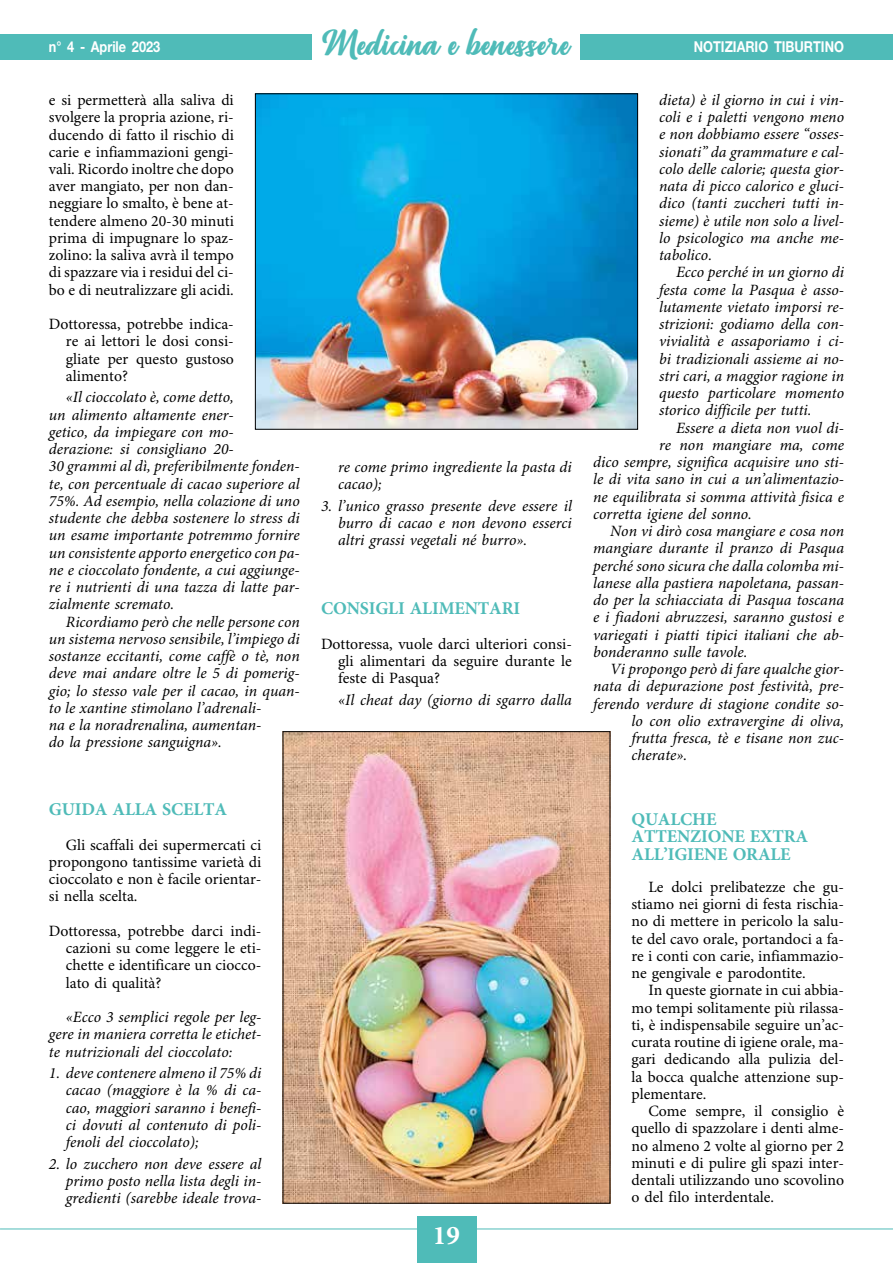
<style>
.page{position:relative;width:893px;height:1263px;background:#fff}
.page>*{position:absolute;margin:0;border:0;box-sizing:border-box;transform-origin:0 0}
.t1{font:36px "Richardine";letter-spacing:.01em;color:#4fbbb8}
.t2{font:700 27px "Minion Pro";color:#fff}
.t3{font:700 18px/17.2px "Minion Pro";letter-spacing:-.01em;color:#4fbbb8}
.t4{font:italic 15.75px/17.2px "Minion Pro";color:#000;text-align:justify}
.t5{font:15.75px/17.2px "Minion Pro";color:#000;text-align:justify}
.t6{font:700 15px "Helvetica Neue LT Std";color:#fff;scale:.85 1}
</style>
<div class="page">
<hr style="left:0;top:1228px;width:893px;height:1px;background:#4fbbb8">
<div style="left:0;top:34px;width:893px;height:26px;background:#4fbbb8"></div>
<div style="left:417px;top:1216px;width:59px;height:47px;background:#4fbbb8"></div>
<div style="left:313px;top:0;width:267px;height:68px;background:#fff"></div>
<img style="left:257px;top:96px;width:379px;height:331px">
<div style="left:255px;top:94px;width:383px;height:335px;border:1px solid #000"></div>
<img style="left:285px;top:733px;width:323px;height:468px">
<h1 class="t1" style="left:322px;top:22px;width:250px">Medicina e benessere</h1>
<p class="t6" style="left:49px;top:38px;width:133px">n° 4 - Aprile 2023</p>
<p class="t6" style="left:694px;top:38px;width:178px">NOTIZIARIO TIBURTINO</p>
<p class="t5" style="left:49px;top:92px;width:186px">e si permetterà alla saliva di svolgere la propria azione, ri&shy;ducendo di fatto il rischio di carie e infiammazioni gengi&shy;vali. Ricordo inoltre che dopo aver mangiato, per non dan&shy;neggiare lo smalto, è bene at&shy;tendere almeno 20-30 minuti prima di impugnare lo spaz&shy;zolino: la saliva avrà il tempo di spazzare via i residui del ci&shy;bo e di neutralizzare gli acidi.</p>
<p class="t5" style="left:66px;top:316px;width:169px;text-indent:-17px">Dottoressa, potrebbe indica&shy;re ai lettori le dosi consi&shy;gliate per questo gustoso alimento?</p>
<p class="t4" style="left:49px;top:389px;width:252px;text-align:left;text-indent:17px">«Il cioccolato è, come detto,<br>un alimento altamente ener-<br>getico, da impiegare con mo&shy;derazione: si consigliano 20-<br>30 grammi al dì, preferibilmente fonden&shy;te, con percentuale di cacao superiore al 75%. Ad esempio, nella colazione di uno studente che debba sostenere lo stress di un esame importante potremmo fornire un consistente apporto energetico con pa&shy;ne e cioccolato fondente, a cui aggiunge&shy;re i nutrienti di una tazza di latte par&shy;zialmente scremato.</p>
<p class="t4" style="left:49px;top:614px;width:252px;text-align:left;text-indent:17px">Ricordiamo però che nelle persone con un sistema nervoso sensibile, l’impiego di sostanze eccitanti, come caffè o tè, non deve mai andare oltre le 5 di pomerig&shy;gio; lo stesso vale per il cacao, in quan&shy;to le xantine stimolano l’adrenali-<br>na e la noradrenalina, aumentan-<br>do la pressione sanguigna».</p>
<p class="t3" style="left:49px;top:801px;width:180px">GUIDA ALLA SCELTA</p>
<p class="t5" style="left:49px;top:836px;width:214px;text-indent:17px">Gli scaffali dei supermercati ci propongono tantissime varietà di cioccolato e non è facile orientar&shy;si nella scelta.</p>
<p class="t5" style="left:66px;top:923px;width:197px;text-indent:-17px">Dottoressa, potrebbe darci indi&shy;cazioni su come leggere le eti&shy;chette e identificare un ciocco&shy;lato di qualità?</p>
<p class="t4" style="left:49px;top:1009px;width:214px;text-indent:17px">«Ecco 3 semplici regole per leg&shy;gere in maniera corretta le etichet&shy;te nutrizionali del cioccolato:</p>
<p class="t4" style="left:66px;top:1065px;width:197px;text-indent:-17px">1. deve contenere almeno il 75% di cacao (maggiore è la % di ca&shy;cao, maggiori saranno i benefi&shy;ci dovuti al contenuto di poli&shy;fenoli del cioccolato);</p>
<p class="t4" style="left:66px;top:1155px;width:197px;text-indent:-17px">2. lo zucchero non deve essere al primo posto nella lista degli in&shy;gredienti (sarebbe ideale trova-</p>
<p class="t4" style="left:338px;top:459px;width:235px">re come primo ingrediente la pasta di cacao);</p>
<p class="t4" style="left:338px;top:497px;width:235px;text-indent:-17px">3. l’unico grasso presente deve essere il burro di cacao e non devono esserci altri grassi vegetali né burro».</p>
<p class="t3" style="left:321px;top:600px;width:201px">CONSIGLI ALIMENTARI</p>
<p class="t5" style="left:338px;top:635px;width:235px;text-indent:-17px">Dottoressa, vuole darci ulteriori consi&shy;gli alimentari da seguire durante le feste di Pasqua?</p>
<p class="t4" style="left:338px;top:691px;width:235px">«Il cheat day (giorno di sgarro dalla</p>
<p class="t4" style="left:659px;top:92px;width:186px">dieta) è il giorno in cui i vin&shy;coli e i paletti vengono meno e non dobbiamo essere “osses&shy;sionati” da grammature e cal&shy;colo delle calorie; questa gior&shy;nata di picco calorico e gluci&shy;dico (tanti zuccheri tutti in&shy;sieme) è utile non solo a livel&shy;lo psicologico ma anche me&shy;tabolico.</p>
<p class="t4" style="left:659px;top:264px;width:186px;text-indent:17px">Ecco perché in un giorno di festa come la Pasqua è asso&shy;lutamente vietato imporsi re&shy;strizioni: godiamo della con&shy;vivialità e assaporiamo i ci&shy;bi tradizionali assieme ai no&shy;stri cari, a maggior ragione in questo particolare momento storico difficile per tutti.</p>
<p class="t4" style="left:676px;top:420px;width:169px">Essere a dieta non vuol di-</p>
<p class="t4" style="left:659px;top:437px;width:186px">re non mangiare ma, come</p>
<p class="t4" style="left:593px;top:454px;width:252px">dico sempre, significa acquisire uno sti-</p>
<p class="t4" style="left:593px;top:471px;width:252px">le di vita sano in cui a un’alimentazio-</p>
<p class="t4" style="left:593px;top:489px;width:252px">ne equilibrata si somma attività fisica e</p>
<p class="t4" style="left:593px;top:506px;width:160px">corretta igiene del sonno.</p>
<p class="t4" style="left:610px;top:523px;width:235px">Non vi dirò cosa mangiare e cosa non</p>
<p class="t4" style="left:593px;top:540px;width:252px">mangiare durante il pranzo di Pasqua</p>
<p class="t4" style="left:593px;top:558px;width:252px">perché sono sicura che dalla colomba mi-</p>
<p class="t4" style="left:593px;top:575px;width:252px">lanese alla pastiera napoletana, passan-</p>
<p class="t4" style="left:593px;top:592px;width:252px">do per la schiacciata di Pasqua toscana</p>
<p class="t4" style="left:593px;top:609px;width:252px">e i fiadoni abruzzesi, saranno gustosi e</p>
<p class="t4" style="left:593px;top:627px;width:252px">variegati i piatti tipici italiani che ab-</p>
<p class="t4" style="left:593px;top:644px;width:156px">bonderanno sulle tavole.</p>
<p class="t4" style="left:610px;top:661px;width:235px">Vi propongo però di fare qualche gior-</p>
<p class="t4" style="left:593px;top:678px;width:252px">nata di depurazione post festività, pre-</p>
<p class="t4" style="left:593px;top:696px;width:252px">ferendo verdure di stagione condite so-</p>
<p class="t4" style="left:631px;top:713px;width:214px">lo con olio extravergine di oliva,</p>
<p class="t4" style="left:631px;top:730px;width:214px">frutta fresca, tè e tisane non zuc-</p>
<p class="t4" style="left:631px;top:747px;width:57px">cherate».</p>
<h2 class="t2" style="left:433px;top:1219px;width:28px">19</h2>
<p class="t3" style="left:632px;top:811px;width:178px">QUALCHE<br>ATTENZIONE EXTRA<br>ALL’IGIENE ORALE</p>
<p class="t5" style="left:631px;top:879px;width:214px;text-indent:17px">Le dolci prelibatezze che gu&shy;stiamo nei giorni di festa rischia&shy;no di mettere in pericolo la salu&shy;te del cavo orale, portandoci a fa&shy;re i conti con carie, infiammazio&shy;ne gengivale e parodontite.</p>
<p class="t5" style="left:631px;top:982px;width:214px;text-indent:17px">In queste giornate in cui abbia&shy;mo tempi solitamente più rilassa&shy;ti, è indispensabile seguire un’ac&shy;curata routine di igiene orale, ma&shy;gari dedicando alla pulizia del&shy;la bocca qualche attenzione sup&shy;plementare.</p>
<p class="t5" style="left:631px;top:1103px;width:214px;text-indent:17px">Come sempre, il consiglio è quello di spazzolare i denti alme&shy;no almeno 2 volte al giorno per 2 minuti e di pulire gli spazi inter&shy;dentali utilizzando uno scovolino o del filo interdentale.</p>
</div>
